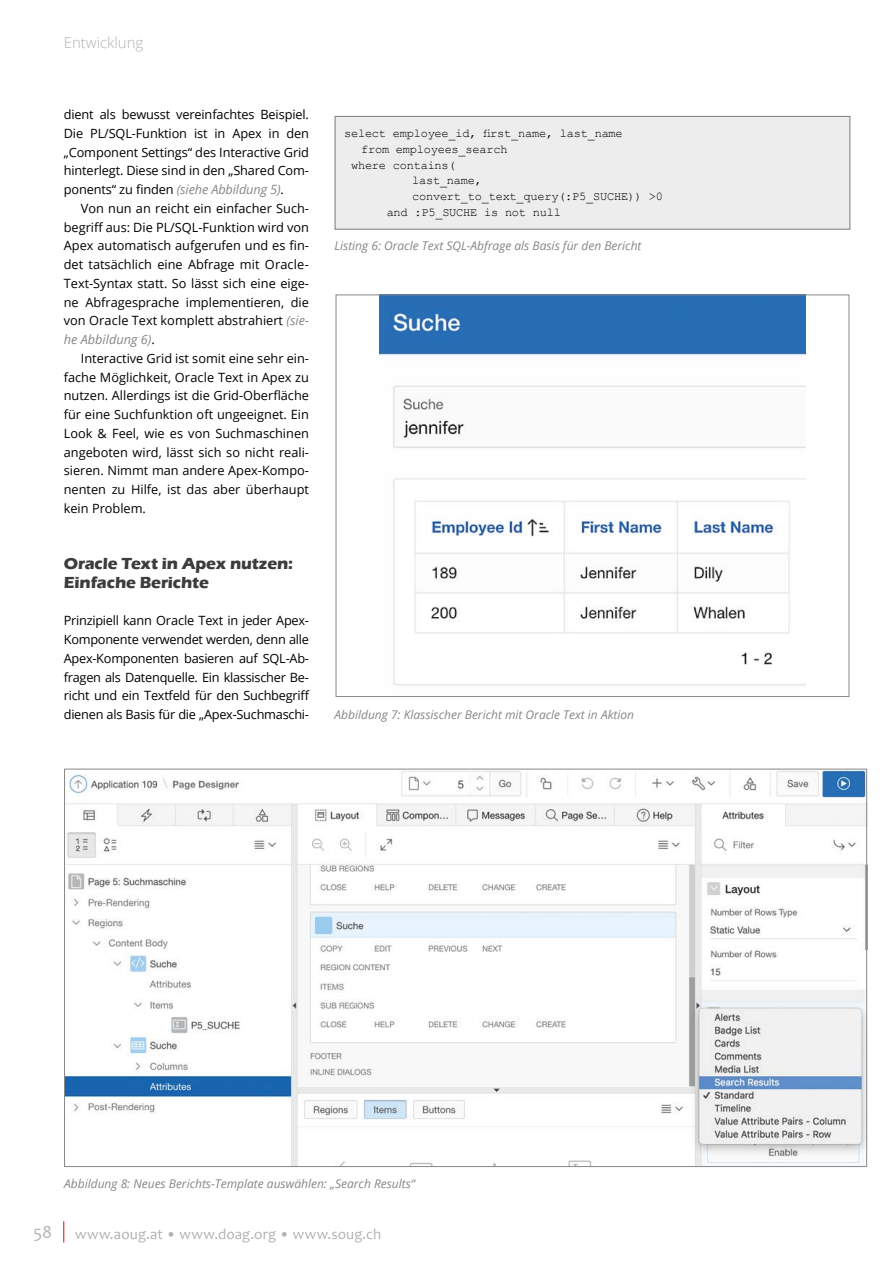
<style>
.page{position:relative;width:893px;height:1263px;background:#fff}
.page>*{position:absolute;margin:0;border:0;box-sizing:border-box;transform-origin:0 0}
.t1{font:18px "Candara";color:#b3b2b2}
.t2{font:700 16.5px/18.8px "Eras ITC";letter-spacing:-.005em;color:#3c3c3b}
.t3{font:15px "Candara";letter-spacing:.01em;color:#b3b2b2}
.t4{font:300 15px "Open Sans";color:#b3b2b2}
.t5{font:12.75px/18.8px "Open Sans";letter-spacing:-.005em;color:#000;text-align:justify}
.t6{font:italic 12px "Open Sans";color:#878787}
.t7{font:12px "Courier New";letter-spacing:-.02em;color:#000}
.s1{font-style:italic;color:#878787}
</style>
<div class="page">
<svg style="left:63px;top:1221px;width:1px;height:21px"></svg>
<img style="left:380px;top:297px;width:425px;height:389px">
<img style="left:66px;top:771px;width:799px;height:394px">
<div style="left:335px;top:116px;width:515px;height:113px;background:#ededed"></div>
<div style="left:334px;top:116px;width:516px;height:114px;border:1px solid #878787"></div>
<p class="t4" style="left:64px;top:32px;width:81px">Entwicklung</p>
<p class="t5" style="left:64px;top:105px;width:247px">dient als bewusst vereinfachtes Beispiel.<br>Die PL/SQL-Funktion ist in Apex in den „Component Settings“ des Interactive Grid hinterlegt. Diese sind in den „Shared Com&shy;ponents“ zu finden <span class="s1">(siehe Abbildung 5)</span>.</p>
<p class="t5" style="left:64px;top:199px;width:247px;text-indent:17px">Von nun an reicht ein einfacher Such&shy;begriff aus: Die PL/SQL-Funktion wird von Apex automatisch aufgerufen und es fin&shy;det tatsächlich eine Abfrage mit Oracle-Text-Syntax statt. So lässt sich eine eige&shy;ne Abfragesprache implementieren, die von Oracle Text komplett abstrahiert <span class="s1">(sie&shy;he Abbildung 6)</span>.</p>
<p class="t5" style="left:64px;top:349px;width:247px;text-indent:17px">Interactive Grid ist somit eine sehr ein&shy;fache Möglichkeit, Oracle Text in Apex zu nutzen. Allerdings ist die Grid-Oberfläche für eine Suchfunktion oft ungeeignet. Ein Look &amp; Feel, wie es von Suchmaschinen angeboten wird, lässt sich so nicht reali&shy;sieren. Nimmt man andere Apex-Kompo&shy;nenten zu Hilfe, ist das aber überhaupt kein Problem.</p>
<p class="t2" style="left:64px;top:554px;width:231px">Oracle Text in Apex nutzen:<br>Einfache Berichte</p>
<p class="t5" style="left:64px;top:611px;width:247px">Prinzipiell kann Oracle Text in jeder Apex-Komponente verwendet werden, denn alle Apex-Komponenten basieren auf SQL-Ab&shy;fragen als Datenquelle. Ein klassischer Be&shy;richt und ein Textfeld für den Suchbegriff dienen als Basis für die „Apex-Suchmaschi-</p>
<p class="t7" style="left:344px;top:126px;width:280px">select employee_id, first_name, last_name</p>
<p class="t7" style="left:361px;top:142px;width:148px">from employees_search</p>
<p class="t7" style="left:351px;top:157px;width:106px">where contains(</p>
<p class="t7" style="left:412px;top:173px;width:71px">last_name,</p>
<p class="t7" style="left:412px;top:189px;width:252px">convert_to_text_query(:P5_SUCHE)) &gt;0</p>
<p class="t7" style="left:387px;top:205px;width:176px">and :P5_SUCHE is not null</p>
<p class="t6" style="left:334px;top:238px;width:308px">Listing 6: Oracle Text SQL-Abfrage als Basis für den Bericht</p>
<p class="t6" style="left:334px;top:706px;width:301px">Abbildung 7: Klassischer Bericht mit Oracle Text in Aktion</p>
<p class="t6" style="left:64px;top:1175px;width:352px">Abbildung 8: Neues Berichts-Template auswählen: „Search Results“</p>
<h1 class="t1" style="left:33px;top:1221px;width:20px">58</h1>
<p class="t3" style="left:75px;top:1224px;width:308px">www.aoug.at • www.doag.org • www.soug.ch</p>
</div>
